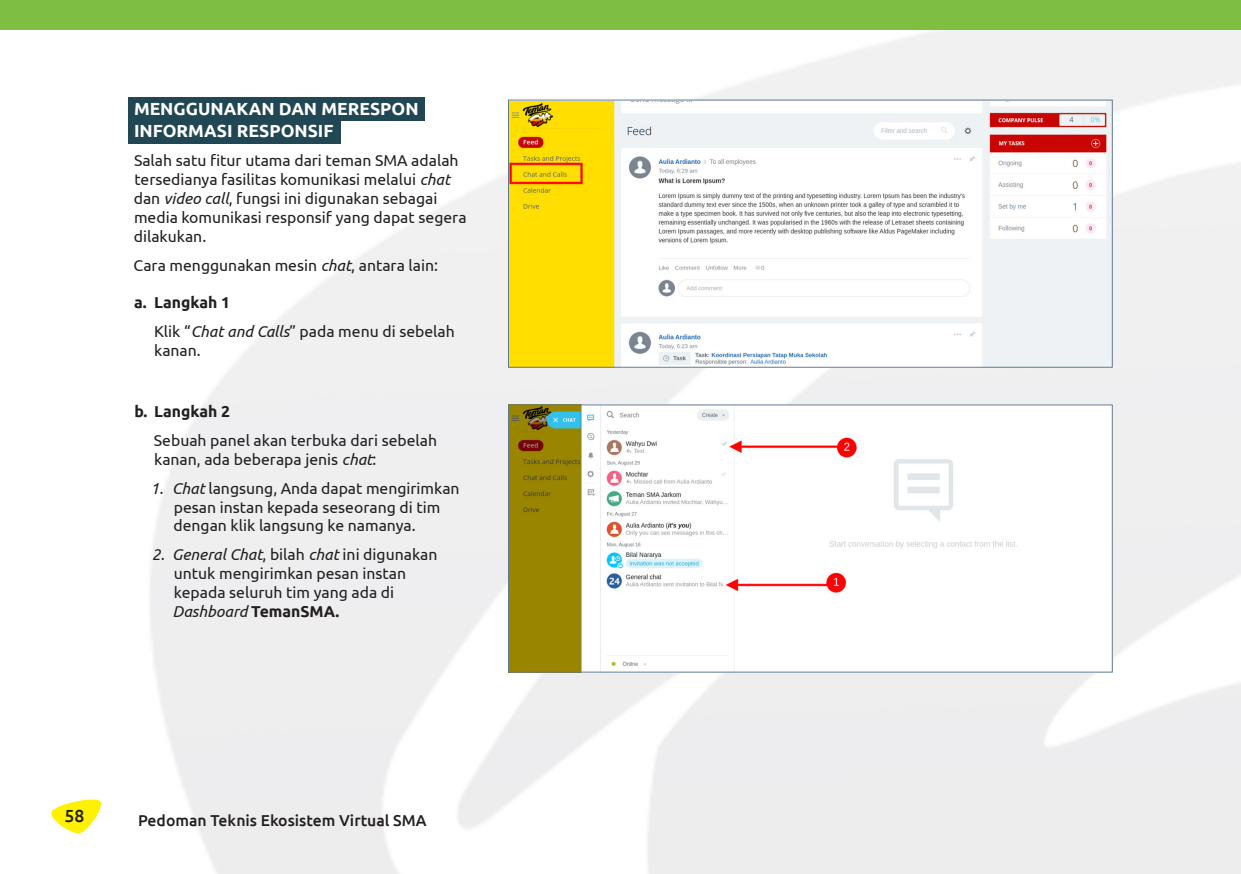
<style>
.page{position:relative;width:1241px;height:874px;background:#fff}
.page>*{position:absolute;margin:0;border:0;box-sizing:border-box;transform-origin:0 0}
.t1{font:700 17.5px/22.8px "Ubuntu";color:#fff}
.t2{font:500 17.5px "Ubuntu";color:#231f20}
.t3{font:15.75px/18.9px "Ubuntu";color:#231f20}
.t4{font:500 15.75px "Ubuntu";color:#231f20}
.t5{font:700 15.75px "Ubuntu";color:#231f20}
.s1{font-style:italic}
.s2{font-weight:700}
</style>
<div class="page">
<img style="left:75px;top:30px;width:1165px;height:843px">
<svg style="left:51px;top:796px;width:55px;height:37px"></svg>
<div style="left:0;top:0;width:1240px;height:30px;background:#7ebe43"></div>
<div style="left:128px;top:97px;width:297px;height:23px;background:#214754"></div>
<div style="left:128px;top:120px;width:213px;height:23px;background:#214754"></div>
<img style="left:510px;top:102px;width:600px;height:263px">
<img style="left:510px;top:406px;width:600px;height:264px">
<p class="t1" style="left:134px;top:97px;width:286px">MENGGUNAKAN DAN MERESPON<br>INFORMASI RESPONSIF</p>
<p class="t3" style="left:134px;top:151px;width:334px">Salah satu fitur utama dari teman SMA adalah tersedianya fasilitas komunikasi melalui <span class="s1">chat </span>dan <span class="s1">video call</span>, fungsi ini digunakan sebagai media komunikasi responsif yang dapat segera dilakukan.</p>
<p class="t3" style="left:134px;top:255px;width:306px">Cara menggunakan mesin <span class="s1">chat</span>, antara lain:</p>
<p class="t5" style="left:134px;top:292px;width:98px">a. Langkah 1</p>
<p class="t3" style="left:154px;top:321px;width:302px">Klik “<span class="s1">Chat and Calls</span>” pada menu di sebelah kanan.</p>
<p class="t5" style="left:134px;top:401px;width:97px">b. Langkah 2</p>
<p class="t3" style="left:154px;top:430px;width:285px">Sebuah panel akan terbuka dari sebelah kanan, ada beberapa jenis <span class="s1">chat</span>:</p>
<p class="t3" style="left:173px;top:478px;width:288px;text-indent:-23px"><span class="s1">1. Chat</span> langsung, Anda dapat mengirimkan pesan instan kepada seseorang di tim dengan klik langsung ke namanya.</p>
<p class="t3" style="left:172px;top:544px;width:266px;text-indent:-21px"><span class="s1">2. General Chat</span>, bilah <span class="s1">chat</span> ini digunakan untuk mengirimkan pesan instan kepada seluruh tim yang ada di<br><span class="s1">Dashboard</span> <span class="s2">TemanSMA.</span></p>
<p class="t2" style="left:64px;top:804px;width:21px">58</p>
<p class="t4" style="left:138px;top:810px;width:290px">Pedoman Teknis Ekosistem Virtual SMA</p>
</div>
